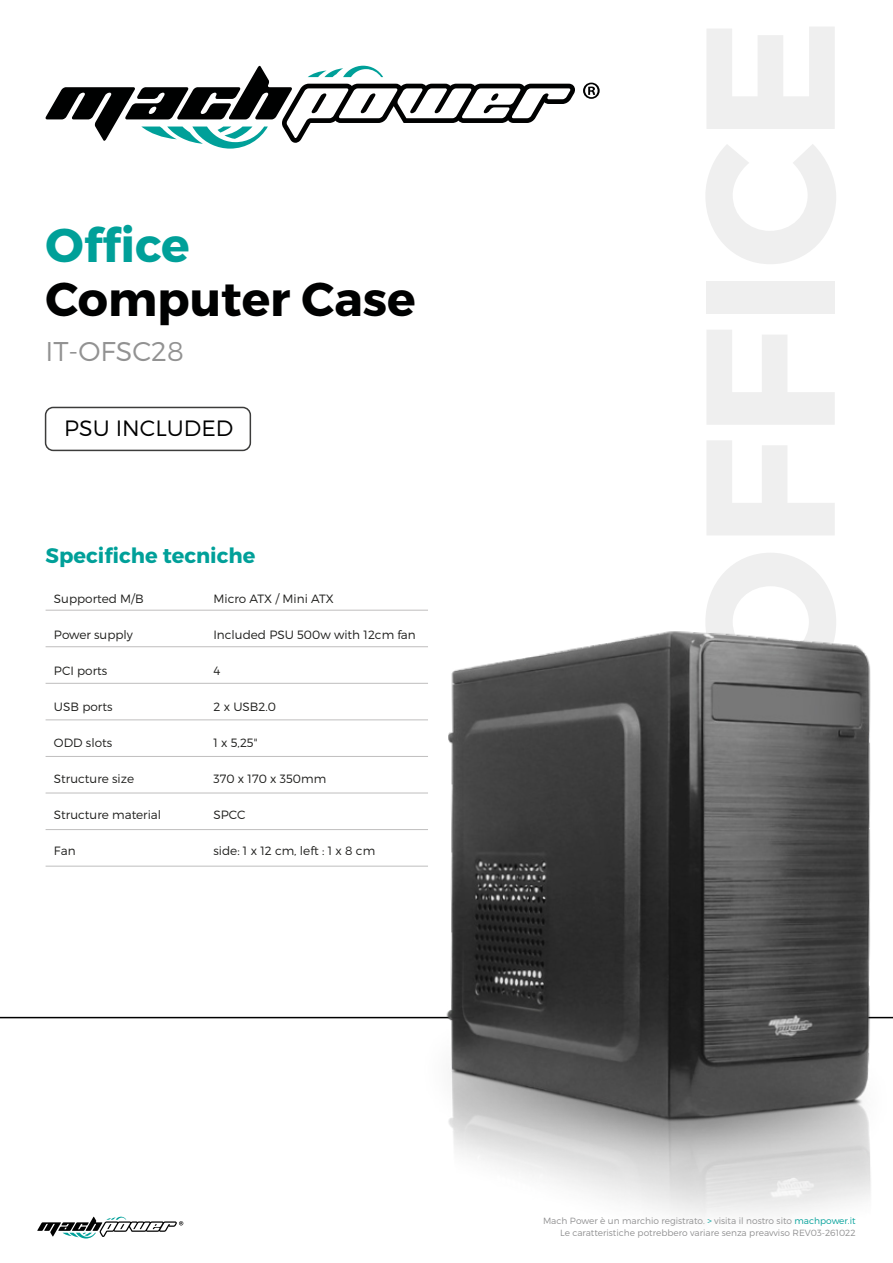
<style>
.page{position:relative;width:893px;height:1263px;background:#fff}
.page>*{position:absolute;margin:0;border:0;box-sizing:border-box;transform-origin:0 0}
.t1{font:700 47.4px "Montserrat";color:#000101}
.t2{font:700 47.4px "Montserrat";color:#00a099}
.t3{font:300 27.15px "Montserrat";color:#929292}
.t4{font:300 22.2px "Montserrat";color:#000101}
.t5{font:700 21px "Montserrat";color:#00a099}
.t6{font:300 12px "Montserrat";color:#1d1d1b}
.t7{font:300 9px/12px "Montserrat";color:#909091;text-align:right}
.s1{color:#00a099}
</style>
<div class="page">
<hr style="left:0;top:1017px;width:474px;height:1px;background:#000">
<img style="left:215px;top:438px;width:678px;height:779px">
<svg style="left:46px;top:66px;width:554px;height:83px"></svg>
<div style="left:45px;top:407px;width:206px;height:44px;border:2px solid #3c3c3b;border-radius:8px"></div>
<hr style="left:46px;top:646px;width:382px;height:1px;background:#bfbebe">
<hr style="left:46px;top:683px;width:382px;height:1px;background:#bfbebe">
<hr style="left:46px;top:610px;width:382px;height:1px;background:#bfbebe">
<hr style="left:46px;top:719px;width:382px;height:1px;background:#bfbebe">
<hr style="left:46px;top:756px;width:382px;height:1px;background:#bfbebe">
<hr style="left:46px;top:793px;width:382px;height:1px;background:#bfbebe">
<hr style="left:46px;top:829px;width:382px;height:1px;background:#bfbebe">
<hr style="left:46px;top:866px;width:382px;height:1px;background:#bfbebe">
<svg style="left:37px;top:1217px;width:146px;height:21px"></svg>
<h1 class="t2" style="left:46px;top:215px;width:146px">Office</h1>
<h1 class="t1" style="left:46px;top:269px;width:372px">Computer Case</h1>
<h2 class="t3" style="left:46px;top:334px;width:140px">IT-OFSC28</h2>
<h3 class="t4" style="left:64px;top:414px;width:170px">PSU INCLUDED</h3>
<h3 class="t5" style="left:46px;top:543px;width:211px">Specifiche tecniche</h3>
<p class="t6" style="left:54px;top:591px;width:91px">Supported M/B</p>
<p class="t6" style="left:54px;top:627px;width:80px">Power supply</p>
<p class="t6" style="left:54px;top:663px;width:55px">PCI ports</p>
<p class="t6" style="left:54px;top:699px;width:60px">USB ports</p>
<p class="t6" style="left:54px;top:735px;width:60px">ODD slots</p>
<p class="t6" style="left:54px;top:771px;width:82px">Structure size</p>
<p class="t6" style="left:54px;top:807px;width:109px">Structure material</p>
<p class="t6" style="left:54px;top:843px;width:23px">Fan</p>
<p class="t6" style="left:213px;top:591px;width:122px">Micro ATX / Mini ATX</p>
<p class="t6" style="left:213px;top:627px;width:204px">Included PSU 500w with 12cm fan</p>
<p class="t6" style="left:213px;top:663px;width:8px">4</p>
<p class="t6" style="left:213px;top:699px;width:64px">2 x USB2.0</p>
<p class="t6" style="left:213px;top:735px;width:46px">1 x 5,25"</p>
<p class="t6" style="left:213px;top:771px;width:114px">370 x 170 x 350mm</p>
<p class="t6" style="left:213px;top:807px;width:33px">SPCC</p>
<p class="t6" style="left:213px;top:843px;width:163px">side: 1 x 12 cm, left : 1 x 8 cm</p>
<p class="t7" style="left:543px;top:1215px;width:314px">Mach Power è un marchio registrato. <span class="s1">&gt;</span> visita il nostro sito <span class="s1">machpower.it<br></span>Le caratteristiche potrebbero variare senza preavviso REV03-261022</p>
</div>
